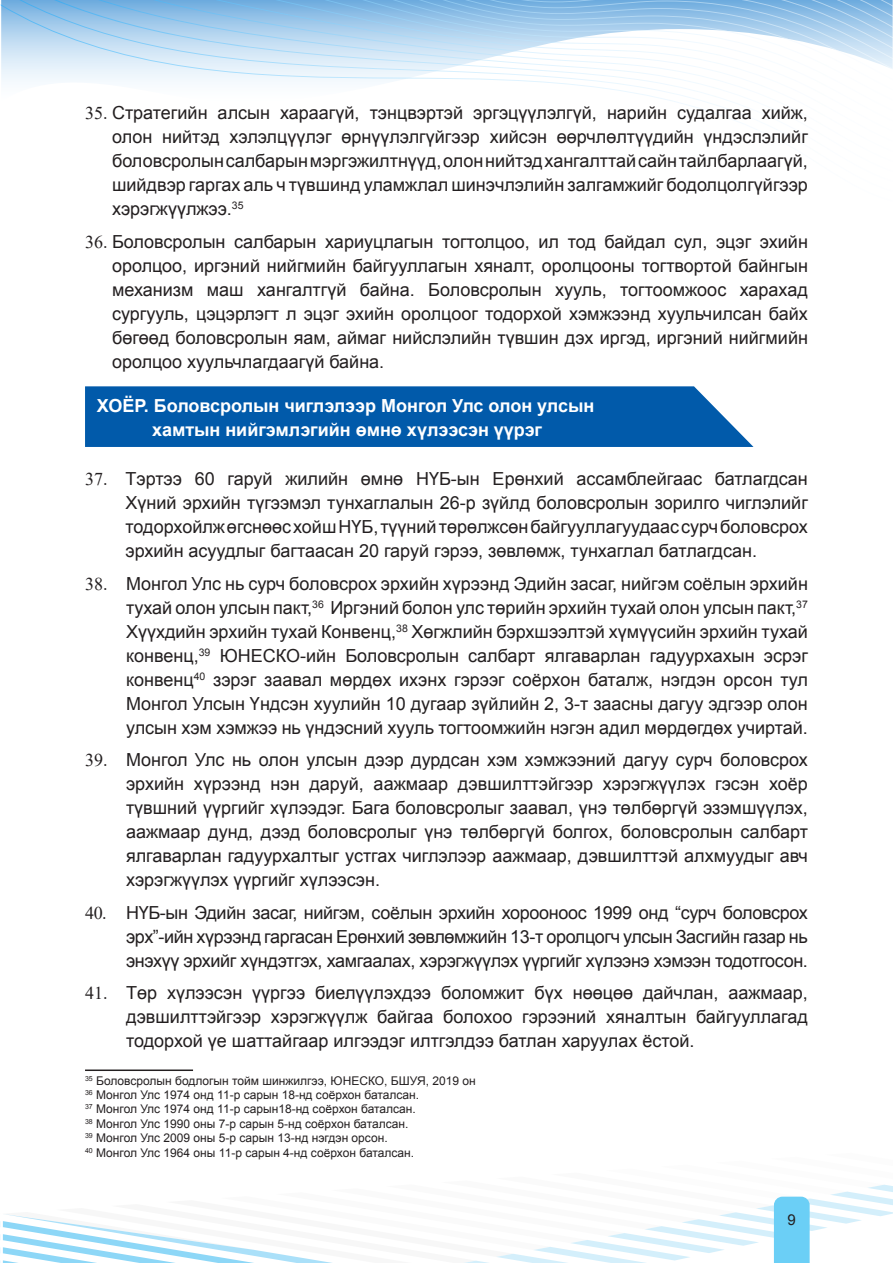
<style>
.page{position:relative;width:893px;height:1263px;background:#fff}
.page>*{position:absolute;margin:0;border:0;box-sizing:border-box;transform-origin:0 0}
.t1{font:18px/24px "Mogul Arial";color:#231f20;text-align:justify}
.t2{font:700 18px "Mogul Arial";color:#fff}
.t3{font:15px "Mogul Arial";color:#231f20}
.ishlel{font:12px "Mogul Arial";color:#231f20}
.s1{font-family:"Times New Roman"}
</style>
<div class="page">
<img style="left:1px;top:0;width:892px;height:4px">
<img style="left:1px;top:4px;width:892px;height:115px">
<svg style="left:0;top:1184px;width:893px;height:79px"></svg>
<div style="left:85px;top:386px;width:668px;height:61px;background:#015aaa"></div>
<hr style="left:85px;top:1069px;width:108px;height:2px;background:#231f20">
<p class="t1" style="left:112px;top:101px;width:697px;text-indent:-27px"><span class="s1">35.</span> Стратегийн алсын хараагүй, тэнцвэртэй эргэцүүлэлгүй, нарийн судалгаа хийж, олон нийтэд хэлэлцүүлэг өрнүүлэлгүйгээр хийсэн өөрчлөлтүүдийн үндэслэлийг боловсролын салбарын мэргэжилтнүүд, олон нийтэд хангалттай сайн тайлбарлаагүй, шийдвэр гаргах аль ч түвшинд уламжлал шинэчлэлийн залгамжийг бодолцолгүйгээр хэрэгжүүлжээ.<sup>35</sup></p>
<p class="t1" style="left:112px;top:230px;width:697px;text-indent:-27px"><span class="s1">36.</span> Боловсролын салбарын хариуцлагын тогтолцоо, ил тод байдал сул, эцэг эхийн оролцоо, иргэний нийгмийн байгууллагын хяналт, оролцооны тогтвортой байнгын механизм маш хангалтгүй байна. Боловсролын хууль, тогтоомжоос харахад сургууль, цэцэрлэгт л эцэг эхийн оролцоог тодорхой хэмжээнд хуульчилсан байх бөгөөд боловсролын яам, аймаг нийслэлийн түвшин дэх иргэд, иргэний нийгмийн оролцоо хуульчлагдаагүй байна.</p>
<p class="t2" style="left:97px;top:393px;width:499px">ХОЁР. Боловсролын чиглэлээр Монгол Улс олон улсын</p>
<p class="t2" style="left:152px;top:417px;width:392px">хамтын нийгэмлэгийн өмнө хүлээсэн үүрэг</p>
<p class="t1" style="left:126px;top:467px;width:684px;text-indent:-40px"><span class="s1">37.</span> Тэртээ 60 гаруй жилийн өмнө НҮБ-ын Ерөнхий ассамблейгаас батлагдсан Хүний эрхийн түгээмэл тунхаглалын 26-р зүйлд боловсролын зорилго чиглэлийг тодорхойлж өгснөөс хойш НҮБ, түүний төрөлжсөн байгууллагуудаас сурч боловсрох эрхийн асуудлыг багтаасан 20 гаруй гэрээ, зөвлөмж, тунхаглал батлагдсан.</p>
<p class="t1" style="left:126px;top:572px;width:683px;text-indent:-41px"><span class="s1">38.</span> Монгол Улс нь сурч боловсрох эрхийн хүрээнд Эдийн засаг, нийгэм соёлын эрхийн тухай олон улсын пакт,<sup>36</sup> Иргэний болон улс төрийн эрхийн тухай олон улсын пакт,<sup>37<br></sup>Хүүхдийн эрхийн тухай Конвенц,<sup>38</sup> Хөгжлийн бэрхшээлтэй хүмүүсийн эрхийн тухай конвенц,<sup>39</sup> ЮНЕСКО-ийн Боловсролын салбарт ялгаварлан гадуурхахын эсрэг конвенц<sup>40</sup> зэрэг заавал мөрдөх ихэнх гэрээг соёрхон баталж, нэгдэн орсон тул Монгол Улсын Үндсэн хуулийн 10 дугаар зүйлийн 2, 3-т заасны дагуу эдгээр олон улсын хэм хэмжээ нь үндэсний хууль тогтоомжийн нэгэн адил мөрдөгдөх учиртай.</p>
<p class="t1" style="left:126px;top:748px;width:683px;text-indent:-41px"><span class="s1">39.</span> Монгол Улс нь олон улсын дээр дурдсан хэм хэмжээний дагуу сурч боловсрох эрхийн хүрээнд нэн даруй, аажмаар дэвшилттэйгээр хэрэгжүүлэх гэсэн хоёр түвшний үүргийг хүлээдэг. Бага боловсролыг заавал, үнэ төлбөргүй эзэмшүүлэх, аажмаар дунд, дээд боловсролыг үнэ төлбөргүй болгох, боловсролын салбарт ялгаварлан гадуурхалтыг устгах чиглэлээр аажмаар, дэвшилттэй алхмуудыг авч хэрэгжүүлэх үүргийг хүлээсэн.</p>
<p class="t1" style="left:126px;top:901px;width:683px;text-indent:-41px"><span class="s1">40.</span> НҮБ-ын Эдийн засаг, нийгэм, соёлын эрхийн хорооноос 1999 онд “сурч боловсрох эрх”-ийн хүрээнд гаргасан Ерөнхий зөвлөмжийн 13-т оролцогч улсын Засгийн газар нь энэхүү эрхийг хүндэтгэх, хамгаалах, хэрэгжүүлэх үүргийг хүлээнэ хэмээн тодотгосон.</p>
<p class="t1" style="left:126px;top:981px;width:683px;text-indent:-41px"><span class="s1">41.</span> Төр хүлээсэн үүргээ биелүүлэхдээ боломжит бүх нөөцөө дайчлан, аажмаар, дэвшилттэйгээр хэрэгжүүлж байгаа болохоо гэрээний хяналтын байгууллагад тодорхой үе шаттайгаар илгээдэг илтгэлдээ батлан харуулах ёстой.</p>
<p class="ishlel" style="left:85px;top:1072px;width:392px"><sup>35</sup> Боловсролын бодлогын тойм шинжилгээ, ЮНЕСКО, БШУЯ, 2019 он</p>
<p class="ishlel" style="left:85px;top:1087px;width:336px"><sup>36</sup> Монгол Улс 1974 онд 11-р сарын 18-нд соёрхон баталсан.</p>
<p class="ishlel" style="left:85px;top:1101px;width:332px"><sup>37</sup> Монгол Улс 1974 онд 11-р сарын18-нд соёрхон баталсан.</p>
<p class="ishlel" style="left:85px;top:1116px;width:325px"><sup>38</sup> Монгол Улс 1990 оны 7-р сарын 5-нд соёрхон баталсан.</p>
<p class="ishlel" style="left:85px;top:1130px;width:304px"><sup>39</sup> Монгол Улс 2009 оны 5-р сарын 13-нд нэгдэн орсон.</p>
<p class="ishlel" style="left:85px;top:1144px;width:331px"><sup>40</sup> Монгол Улс 1964 оны 11-р сарын 4-нд соёрхон баталсан.</p>
<p class="t3" style="left:788px;top:1210px;width:10px">9</p>
</div>
